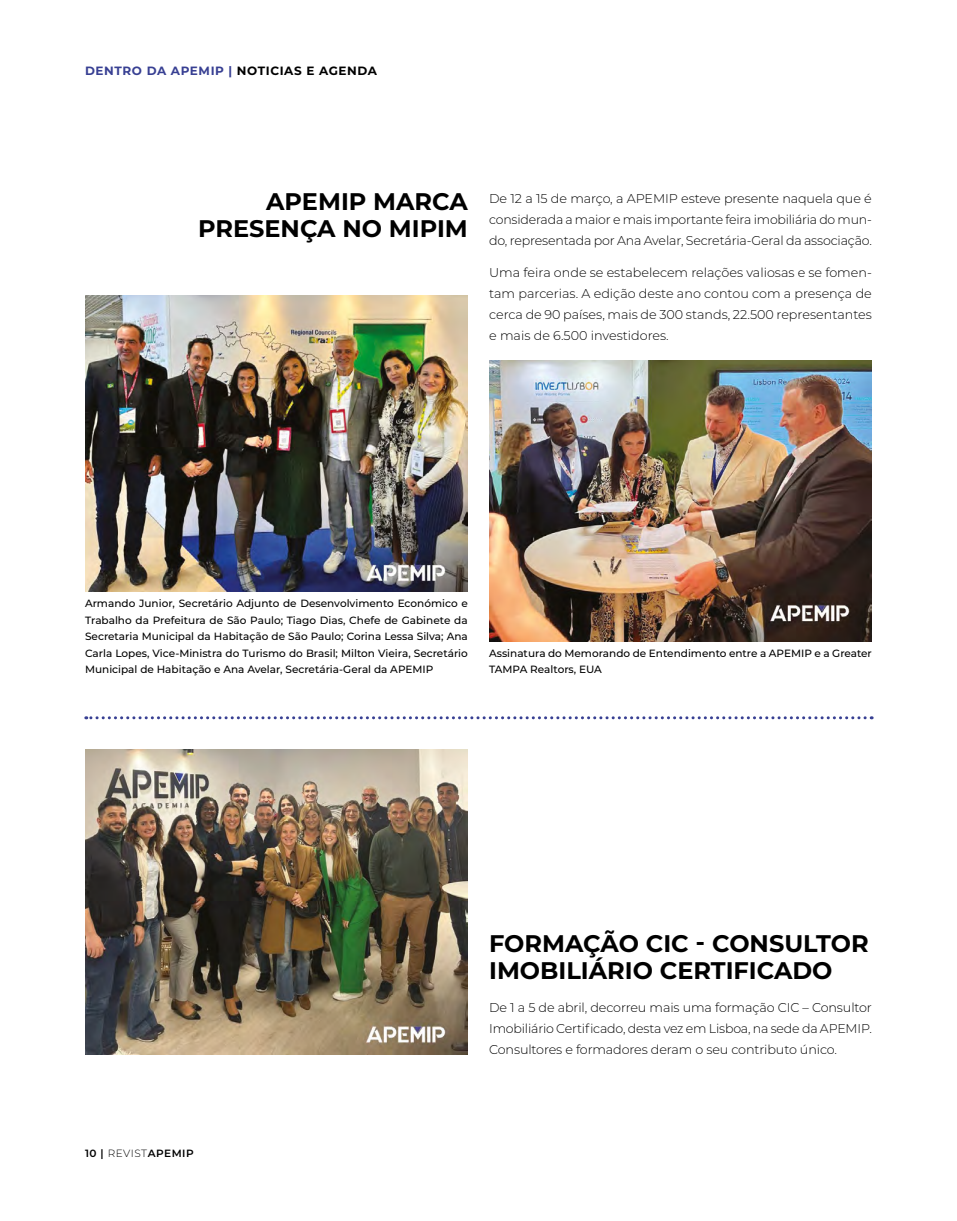
<style>
.page{position:relative;width:957px;height:1221px;background:#fff}
.page>*{position:absolute;margin:0;border:0;box-sizing:border-box;transform-origin:0 0}
.t1{font:700 24px/27px "Montserrat";color:#000}
.t2{font:300 12.75px/21px "Montserrat";letter-spacing:-.01em;color:#000;text-align:justify}
.t3{font:700 12px "Montserrat";letter-spacing:.05em;color:#384093}
.t4{font:500 10.5px/16.5px "Montserrat";color:#000;text-align:justify}
.t5{font:600 10.5px "Montserrat";letter-spacing:.05em;color:#000}
.s1{color:#000}
.s2{font-weight:300}
</style>
<div class="page">
<svg style="left:86px;top:716px;width:779px;height:3px"></svg>
<img style="left:85px;top:749px;width:383px;height:305px">
<img style="left:489px;top:361px;width:383px;height:280px">
<img style="left:85px;top:295px;width:383px;height:297px">
<p class="t3" style="left:85px;top:62px;width:293px">DENTRO DA APEMIP | <span class="s1">NOTICIAS E AGENDA</span></p>
<h1 class="t1" style="left:198px;top:187px;width:271px;text-align:right">APEMIP MARCA<br>PRESENÇA NO MIPIM</h1>
<p class="t2" style="left:489px;top:188px;width:384px">De 12 a 15 de março, a APEMIP esteve presente naquela que é considerada a maior e mais importante feira imobiliária do mun&shy;do, representada por Ana Avelar, Secretária-Geral da associação.</p>
<p class="t2" style="left:489px;top:261px;width:384px">Uma feira onde se estabelecem relações valiosas e se fomen&shy;tam parcerias. A edição deste ano contou com a presença de cerca de 90 países, mais de 300 stands, 22.500 representantes e mais de 6.500 investidores.</p>
<p class="t4" style="left:85px;top:595px;width:384px">Armando Junior, Secretário Adjunto de Desenvolvimento Económico e Trabalho da Prefeitura de São Paulo; Tiago Dias, Chefe de Gabinete da Secretaria Municipal da Habitação de São Paulo; Corina Lessa Silva; Ana Carla Lopes, Vice-Ministra do Turismo do Brasil; Milton Vieira, Secretário Municipal de Habitação e Ana Avelar, Secretária-Geral da APEMIP</p>
<p class="t4" style="left:489px;top:644px;width:384px">Assinatura do Memorando de Entendimento entre a APEMIP e a Greater<br>TAMPA Realtors, EUA</p>
<p class="t5" style="left:85px;top:1145px;width:110px">10 | <span class="s2">REVIST</span>APEMIP</p>
<h1 class="t1" style="left:489px;top:928px;width:381px">FORMAÇÃO CIC - CONSULTOR<br>IMOBILIÁRIO CERTIFICADO</h1>
<p class="t2" style="left:489px;top:996px;width:384px">De 1 a 5 de abril, decorreu mais uma formação CIC – Consultor Imobiliário Certificado, desta vez em Lisboa, na sede da APEMIP.<br>Consultores e formadores deram o seu contributo único.</p>
</div>
